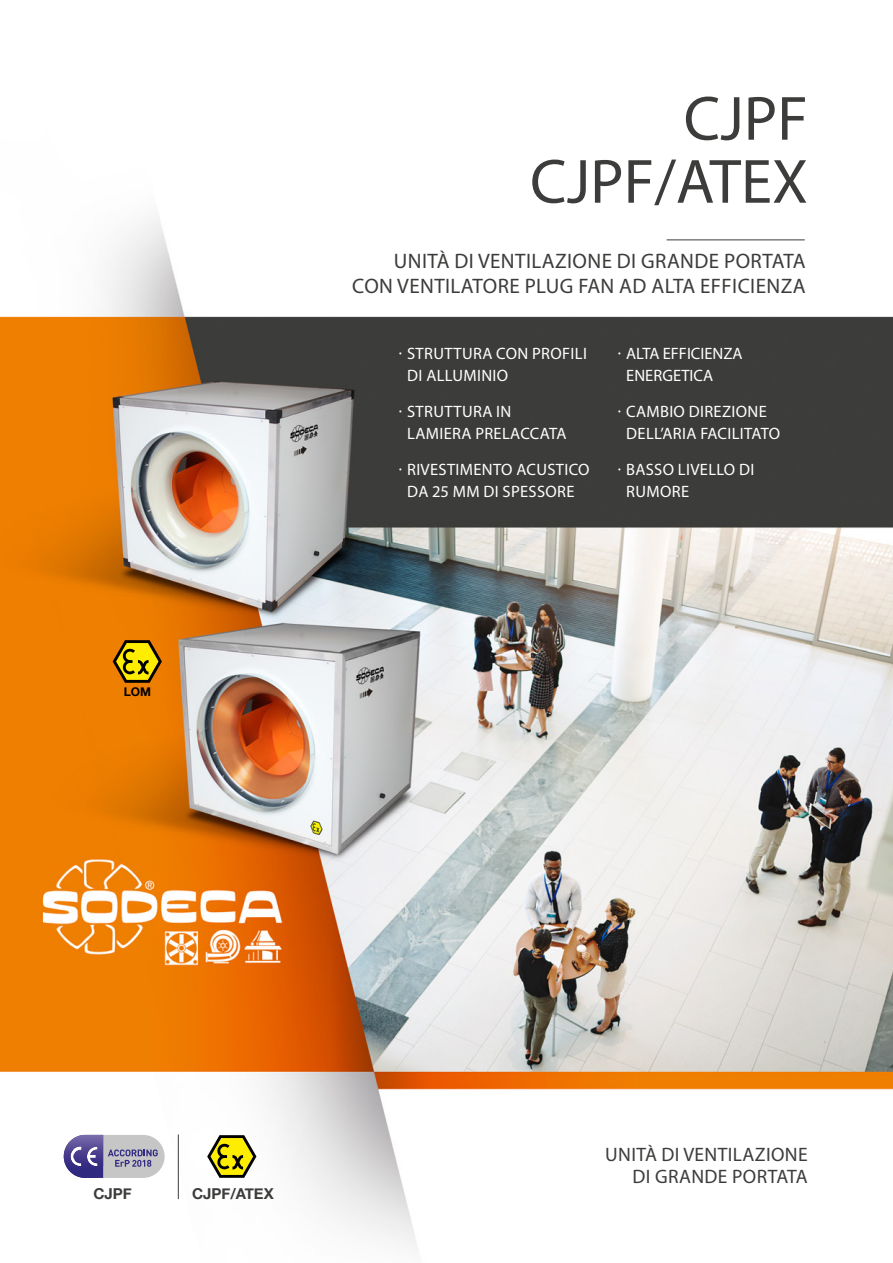
<style>
.page{position:relative;width:893px;height:1263px;background:#fff}
.page>*{position:absolute;margin:0;border:0;box-sizing:border-box;transform-origin:0 0}
.t1{font:63px/63px "Myriad Pro";color:#3c3c3b;text-align:right}
.t2{font:21px/25.2px "Myriad Pro";letter-spacing:.02em;color:#3c3c3b;text-align:right}
.t3{font:19.5px/22.5px "Myriad Pro";letter-spacing:.02em;color:#3c3c3b;text-align:right}
.t4{font:16.5px/22.5px "Myriad Pro";letter-spacing:.02em;color:#fff}
.t5{font:16.5px/22.5px "Myriad Pro";color:#fff}
.t6{font:700 15px "Helvetica Neue";color:#3c3c3b}
.t7{font:700 12px "Helvetica Neue";color:#000}
</style>
<div class="page">
<img style="left:0;top:215px;width:893px;height:1034px">
<div style="left:64px;top:1135px;width:101px;height:43px;background:#c6c6c6;border-radius:22px"></div>
<svg style="left:64px;top:1135px;width:94px;height:43px"></svg>
<hr style="left:666px;top:239px;width:139px;height:1px;background:#3c3c3b">
<hr style="left:178px;top:1135px;width:1px;height:64px;background:#3c3c3b">
<svg style="left:207px;top:1135px;width:49px;height:43px"></svg>
<svg style="left:113px;top:640px;width:49px;height:43px;background:#b08b00"></svg>
<p class="t7" style="left:124px;top:682px;width:29px">LOM</p>
<h1 class="t1" style="left:530px;top:86px;width:279px">CJPF<br>CJPF/ATEX</h1>
<p class="t2" style="left:352px;top:248px;width:455px">UNITÀ DI VENTILAZIONE DI GRANDE PORTATA<br>CON VENTILATORE PLUG FAN AD ALTA EFFICIENZA</p>
<p class="t4" style="left:407px;top:342px;width:181px;text-indent:-8px">· STRUTTURA CON PROFILI<br>DI ALLUMINIO</p>
<p class="t4" style="left:407px;top:400px;width:161px;text-indent:-8px">· STRUTTURA IN<br>LAMIERA PRELACCATA</p>
<p class="t4" style="left:399px;top:457px;width:192px;text-align:center">· RIVESTIMENTO ACUSTICO<br>DA 25 MM DI SPESSORE</p>
<p class="t5" style="left:626px;top:342px;width:118px;text-indent:-8px">· ALTA EFFICIENZA<br>ENERGETICA</p>
<p class="t4" style="left:626px;top:400px;width:155px;text-indent:-8px">· CAMBIO DIREZIONE<br>DELL’ARIA FACILITATO</p>
<p class="t4" style="left:626px;top:457px;width:130px;text-indent:-8px">· BASSO LIVELLO DI<br>RUMORE</p>
<p class="t6" style="left:93px;top:1182px;width:40px">CJPF</p>
<p class="t6" style="left:192px;top:1182px;width:83px">CJPF/ATEX</p>
<p class="t3" style="left:605px;top:1143px;width:204px">UNITÀ DI VENTILAZIONE<br>DI GRANDE PORTATA</p>
</div>
